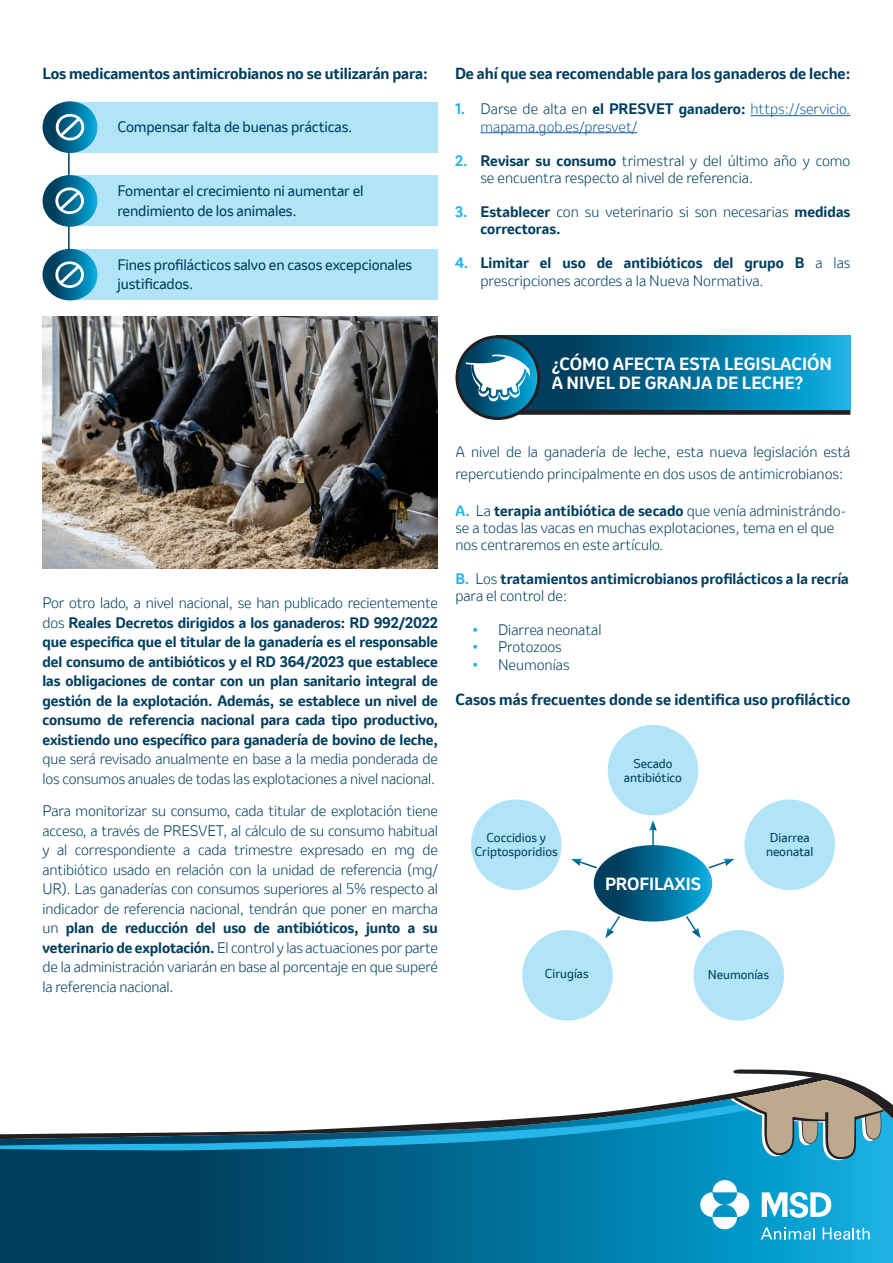
<style>
.page{position:relative;width:893px;height:1263px;background:#fff}
.page>*{position:absolute;margin:0;border:0;box-sizing:border-box;transform-origin:0 0}
.t1{font:700 16.5px/19.5px "Invention";color:#fff}
.t2{font:700 15px "Invention";color:#003e5e}
.t3{font:300 14.25px/19.5px "Invention";color:#003e5e}
.t4{font:700 14.25px/19.5px "Invention";letter-spacing:-.01em;color:#003e5e;text-align:justify}
.t5{font:14.25px/19.5px "Invention";letter-spacing:-.01em;color:#003e5e}
.t6{font:300 14.25px/17.1px "Invention";color:#175d9e}
.t7{font:700 14.25px "Invention";color:#26b6ea}
.t8{font:12px "Invention";color:#003e5e}
.s1{font-weight:700;color:#26b6ea}
.s2{color:#003e5e}
.s3{font-weight:700;color:#003e5e}
.s4{font-weight:700}
.s5{font-weight:300}
.s6{color:#26b6ea}
</style>
<div class="page">
<svg style="left:0;top:1139px;width:893px;height:124px;background:#02668e"></svg>
<svg style="left:0;top:1139px;width:730px;height:11px;background:#0d83af"></svg>
<svg style="left:0;top:1069px;width:893px;height:70px"></svg>
<svg style="left:730px;top:1080px;width:158px;height:80px;background:#7c9ea0"></svg>
<svg style="left:700px;top:1180px;width:49px;height:49px"></svg>
<svg style="left:762px;top:1192px;width:69px;height:26px"></svg>
<svg style="left:823px;top:1227px;width:47px;height:13px"></svg>
<svg style="left:761px;top:1227px;width:54px;height:13px"></svg>
<hr style="left:68px;top:117px;width:2px;height:183px;background:#003e5e">
<div style="left:69px;top:102px;width:369px;height:50px;background:#b1e4f7"></div>
<div style="left:69px;top:176px;width:369px;height:50px;background:#b1e4f7"></div>
<div style="left:69px;top:250px;width:369px;height:50px;background:#b1e4f7"></div>
<hr style="left:750px;top:115px;width:100px;height:1px;background:#175d9e">
<hr style="left:480px;top:132px;width:157px;height:1px;background:#175d9e">
<svg style="left:504px;top:335px;width:346px;height:75px;background:#026f98"></svg>
<div style="left:496px;top:410px;width:354px;height:5px;background:#231f20"></div>
<svg style="left:457px;top:337px;width:82px;height:81px"></svg>
<svg style="left:466px;top:347px;width:65px;height:63px"></svg>
<div style="left:455px;top:335px;width:85px;height:85px;border:3px solid #231f20;border-radius:50%"></div>
<svg style="left:43px;top:101px;width:54px;height:52px"></svg>
<svg style="left:43px;top:175px;width:54px;height:52px"></svg>
<svg style="left:43px;top:249px;width:54px;height:51px"></svg>
<img style="left:43px;top:316px;width:395px;height:253px">
<div style="left:608px;top:725px;width:90px;height:90px;background:#b1e4f7;border-radius:50%"></div>
<div style="left:744px;top:799px;width:91px;height:91px;background:#b1e4f7;border-radius:50%"></div>
<div style="left:693px;top:930px;width:91px;height:90px;background:#b1e4f7;border-radius:50%"></div>
<div style="left:471px;top:799px;width:90px;height:91px;background:#b1e4f7;border-radius:50%"></div>
<div style="left:522px;top:930px;width:91px;height:90px;background:#b1e4f7;border-radius:50%"></div>
<svg style="left:571px;top:820px;width:163px;height:118px"></svg>
<p class="t2" style="left:43px;top:63px;width:387px">Los medicamentos antimicrobianos no se utilizarán para:</p>
<p class="t5" style="left:117px;top:117px;width:237px">Compensar falta de buenas prácticas.</p>
<p class="t5" style="left:117px;top:181px;width:248px">Fomentar el crecimiento ni aumentar el rendimiento de los animales.</p>
<p class="t5" style="left:117px;top:255px;width:296px">Fines profilácticos salvo en casos excepcionales justificados.</p>
<p class="t2" style="left:455px;top:63px;width:397px">De ahí que sea recomendable para los ganaderos de leche:</p>
<p class="t6" style="left:480px;top:101px;width:371px;text-indent:-26px"><span class="s1">1.</span> <span class="s2">Darse de alta en</span> <span class="s3">el PRESVET ganadero:</span> https://servicio. mapama.gob.es/presvet/</p>
<p class="t3" style="left:480px;top:152px;width:371px;line-height:17.1px;text-indent:-26px"><span class="s1">2.</span> <span class="s4">Revisar su consumo</span> trimestral y del último año y como se encuentra respecto al nivel de referencia.</p>
<p class="t3" style="left:480px;top:203px;width:371px;line-height:17.1px;text-indent:-26px"><span class="s1">3.</span> <span class="s4">Establecer</span> con su veterinario si son necesarias <span class="s4">medidas correctoras.</span></p>
<p class="t3" style="left:480px;top:254px;width:371px;line-height:17.1px;text-indent:-26px"><span class="s1">4.</span> <span class="s4">Limitar el uso de antibióticos del grupo B</span> a las prescripciones acordes a la Nueva Normativa.</p>
<p class="t1" style="left:552px;top:354px;width:282px">¿CÓMO AFECTA ESTA LEGISLACIÓN<br>A NIVEL DE GRANJA DE LECHE?</p>
<p class="t4" style="left:43px;top:593px;width:397px"><span class="s5">Por otro lado, a nivel nacional, se han publicado recientemente dos</span> Reales Decretos dirigidos a los ganaderos: RD 992/2022 que especifica que el titular de la ganadería es el responsable del consumo de antibióticos y el RD 364/2023 que establece las obligaciones de contar con un plan sanitario integral de gestión de la explotación. Además, se establece un nivel de consumo de referencia nacional para cada tipo productivo, existiendo uno específico para ganadería de bovino de leche, <span class="s5">que será revisado anualmente en base a la media ponderada de los consumos anuales de todas las explotaciones a nivel nacional.</span></p>
<p class="t3" style="left:43px;top:801px;width:397px;text-align:justify">Para monitorizar su consumo, cada titular de explotación tiene acceso, a través de PRESVET, al cálculo de su consumo habitual y al correspondiente a cada trimestre expresado en mg de antibiótico usado en relación con la unidad de referencia (mg/ UR). Las ganaderías con consumos superiores al 5% respecto al indicador de referencia nacional, tendrán que poner en marcha un <span class="s4">plan de reducción del uso de antibióticos, junto a su veterinario de explotación.</span> El control y las actuaciones por parte de la administración variarán en base al porcentaje en que superé la referencia nacional.</p>
<p class="t3" style="left:455px;top:441px;width:396px;line-height:21.6px">A nivel de la ganadería de leche, esta nueva legislación está repercutiendo principalmente en dos usos de antimicrobianos:</p>
<p class="t3" style="left:455px;top:502px;width:392px;line-height:17.1px"><span class="s1">A.</span> La <span class="s4">terapia antibiótica de secado</span> que venía administrándo&shy;se a todas las vacas en muchas explotaciones, tema en el que nos centraremos en este artículo.</p>
<p class="t4" style="left:455px;top:570px;width:395px;line-height:17.1px"><span class="s6">B.</span> <span class="s5">Los</span> tratamientos antimicrobianos profilácticos a la recría <span class="s5">para el control de:</span></p>
<p class="t7" style="left:472px;top:620px;width:7px">F</p>
<p class="t3" style="left:498px;top:620px;width:105px">Diarrea neonatal</p>
<p class="t7" style="left:472px;top:637px;width:7px">F</p>
<p class="t3" style="left:498px;top:637px;width:65px">Protozoos</p>
<p class="t7" style="left:472px;top:654px;width:7px">F</p>
<p class="t3" style="left:498px;top:654px;width:73px">Neumonías</p>
<p class="t2" style="left:455px;top:688px;width:396px">Casos más frecuentes donde se identifica uso profiláctico</p>
<p class="t8" style="left:487px;top:829px;width:61px">Coccidios y</p>
<p class="t8" style="left:475px;top:843px;width:85px">Criptosporidios</p>
<p class="t8" style="left:633px;top:755px;width:41px">Secado</p>
<p class="t8" style="left:624px;top:769px;width:60px">antibiótico</p>
<p class="t1" style="left:605px;top:874px;width:97px">PROFILAXIS</p>
<p class="t8" style="left:770px;top:829px;width:41px">Diarrea</p>
<p class="t8" style="left:766px;top:843px;width:49px">neonatal</p>
<p class="t8" style="left:545px;top:965px;width:45px">Cirugías</p>
<p class="t8" style="left:708px;top:966px;width:63px">Neumonías</p>
</div>
